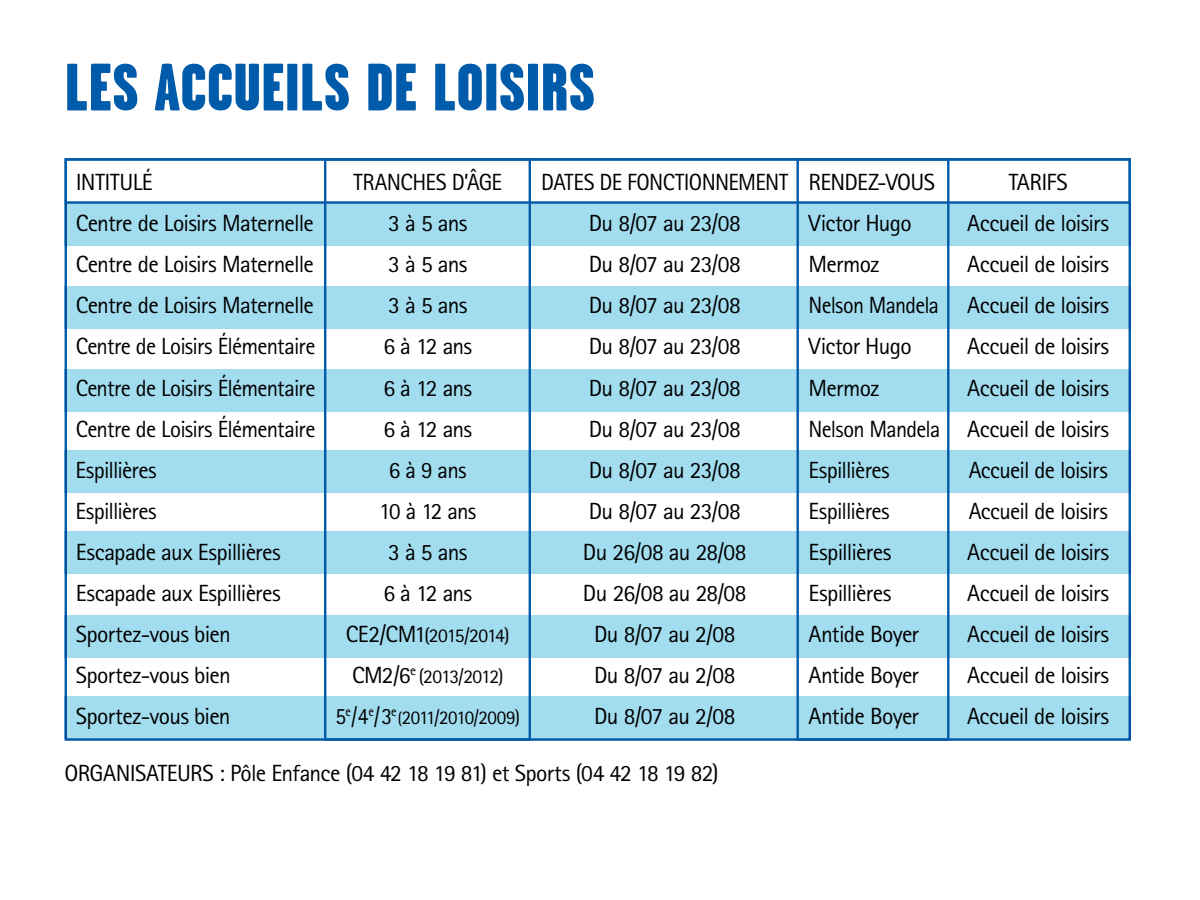
<style>
.page{position:relative;width:1200px;height:900px;background:#fff}
.page>*{position:absolute;margin:0;border:0;box-sizing:border-box;transform-origin:0 0}
.t1{font:900 66.9px "Garage Gothic";color:#005baa}
.t2{font:23.4px "Rotis Sans Serif Pro";letter-spacing:-.03em;color:#000}
.t3{font:23.4px "Rotis Sans Serif Pro";letter-spacing:-.03em;color:#000;scale:.96 1}
.t4{font:23.4px "Rotis Sans Serif Pro";letter-spacing:-.03em;color:#000;scale:.94 1}
.t5{font:23.4px "Rotis Sans Serif Pro";letter-spacing:-.03em;color:#000;scale:.95 1}
.t6{font:23.4px "Rotis Sans Serif Pro";letter-spacing:-.03em;color:#000;scale:.91 1}
.t7{font:19.5px "Rotis Sans Serif Pro";letter-spacing:-.055em;color:#000}
.t8{font:19.5px "Rotis Sans Serif Pro";letter-spacing:-.03em;color:#000}
.s1{font-size:23.4px}
.s2{font-size:16.5px}
</style>
<div class="page">
<div style="left:65px;top:158px;width:1066px;height:46px;border:2px solid #005baa"></div>
<div style="left:65px;top:204px;width:1066px;height:42px;background:#a2dcef"></div>
<div style="left:65px;top:286px;width:1066px;height:43px;background:#a2dcef"></div>
<div style="left:65px;top:369px;width:1066px;height:42px;background:#a2dcef"></div>
<div style="left:65px;top:450px;width:1066px;height:42px;background:#a2dcef"></div>
<div style="left:65px;top:615px;width:1066px;height:42px;background:#a2dcef"></div>
<div style="left:65px;top:531px;width:1066px;height:42px;background:#a2dcef"></div>
<div style="left:65px;top:697px;width:1066px;height:42px;background:#a2dcef"></div>
<div style="left:324px;top:158px;width:207px;height:583px;border:2px solid #005baa"></div>
<div style="left:796px;top:158px;width:153px;height:583px;border:2px solid #005baa"></div>
<h1 class="t1" style="left:65px;top:50px;width:532px">LES ACCUEILS DE LOISIRS</h1>
<p class="t2" style="left:76px;top:168px;width:79px">INTITULÉ</p>
<p class="t2" style="left:353px;top:168px;width:150px">TRANCHES D’ÂGE</p>
<p class="t3" style="left:541px;top:168px;width:412px">DATES DE FONCTIONNEMENT RENDEZ-VOUS</p>
<p class="t2" style="left:1009px;top:168px;width:60px">TARIFS</p>
<p class="t2" style="left:76px;top:210px;width:240px">Centre de Loisirs Maternelle</p>
<p class="t2" style="left:388px;top:210px;width:81px">3 à 5 ans</p>
<p class="t2" style="left:589px;top:210px;width:154px">Du 8/07 au 23/08</p>
<p class="t2" style="left:809px;top:210px;width:105px">Victor Hugo</p>
<p class="t2" style="left:967px;top:210px;width:143px">Accueil de loisirs</p>
<p class="t2" style="left:76px;top:251px;width:240px">Centre de Loisirs Maternelle</p>
<p class="t2" style="left:388px;top:251px;width:81px">3 à 5 ans</p>
<p class="t2" style="left:589px;top:251px;width:154px">Du 8/07 au 23/08</p>
<p class="t2" style="left:809px;top:251px;width:73px">Mermoz</p>
<p class="t2" style="left:967px;top:251px;width:143px">Accueil de loisirs</p>
<p class="t2" style="left:76px;top:292px;width:240px">Centre de Loisirs Maternelle</p>
<p class="t2" style="left:388px;top:292px;width:81px">3 à 5 ans</p>
<p class="t2" style="left:589px;top:292px;width:154px">Du 8/07 au 23/08</p>
<p class="t4" style="left:809px;top:292px;width:321px">Nelson Mandela Accueil de loisirs</p>
<p class="t2" style="left:76px;top:333px;width:241px">Centre de Loisirs Élémentaire</p>
<p class="t2" style="left:383px;top:333px;width:90px">6 à 12 ans</p>
<p class="t2" style="left:589px;top:333px;width:154px">Du 8/07 au 23/08</p>
<p class="t2" style="left:809px;top:333px;width:105px">Victor Hugo</p>
<p class="t2" style="left:967px;top:333px;width:143px">Accueil de loisirs</p>
<p class="t2" style="left:76px;top:374px;width:241px">Centre de Loisirs Élémentaire</p>
<p class="t2" style="left:383px;top:374px;width:90px">6 à 12 ans</p>
<p class="t2" style="left:589px;top:374px;width:154px">Du 8/07 au 23/08</p>
<p class="t2" style="left:809px;top:374px;width:73px">Mermoz</p>
<p class="t2" style="left:967px;top:374px;width:143px">Accueil de loisirs</p>
<p class="t2" style="left:76px;top:415px;width:241px">Centre de Loisirs Élémentaire</p>
<p class="t2" style="left:383px;top:415px;width:90px">6 à 12 ans</p>
<p class="t2" style="left:589px;top:415px;width:154px">Du 8/07 au 23/08</p>
<p class="t5" style="left:809px;top:415px;width:318px">Nelson Mandela Accueil de loisirs</p>
<p class="t2" style="left:76px;top:456px;width:83px">Espillières</p>
<p class="t2" style="left:389px;top:456px;width:79px">6 à 9 ans</p>
<p class="t2" style="left:589px;top:456px;width:154px">Du 8/07 au 23/08</p>
<p class="t2" style="left:809px;top:456px;width:83px">Espillières</p>
<p class="t2" style="left:969px;top:456px;width:141px">Accueil de loisirs</p>
<p class="t2" style="left:76px;top:497px;width:83px">Espillières</p>
<p class="t2" style="left:379px;top:497px;width:99px">10 à 12 ans</p>
<p class="t2" style="left:589px;top:497px;width:154px">Du 8/07 au 23/08</p>
<p class="t2" style="left:809px;top:497px;width:83px">Espillières</p>
<p class="t2" style="left:969px;top:497px;width:141px">Accueil de loisirs</p>
<p class="t2" style="left:76px;top:538px;width:207px">Escapade aux Espillières</p>
<p class="t2" style="left:388px;top:538px;width:81px">3 à 5 ans</p>
<p class="t2" style="left:583px;top:538px;width:165px">Du 26/08 au 28/08</p>
<p class="t2" style="left:809px;top:538px;width:84px">Espillières</p>
<p class="t2" style="left:967px;top:538px;width:143px">Accueil de loisirs</p>
<p class="t2" style="left:76px;top:579px;width:207px">Escapade aux Espillières</p>
<p class="t2" style="left:383px;top:579px;width:90px">6 à 12 ans</p>
<p class="t2" style="left:583px;top:579px;width:165px">Du 26/08 au 28/08</p>
<p class="t2" style="left:809px;top:579px;width:84px">Espillières</p>
<p class="t2" style="left:967px;top:579px;width:143px">Accueil de loisirs</p>
<p class="t2" style="left:76px;top:620px;width:156px">Sportez-vous bien</p>
<p class="t7" style="left:346px;top:624px;width:165px"><span class="s1">CE2/CM1</span>(2015/2014)</p>
<p class="t2" style="left:594px;top:620px;width:143px">Du 8/07 au 2/08</p>
<p class="t2" style="left:809px;top:620px;width:112px">Antide Boyer</p>
<p class="t2" style="left:967px;top:620px;width:143px">Accueil de loisirs</p>
<p class="t2" style="left:76px;top:661px;width:156px">Sportez-vous bien</p>
<p class="t7" style="left:352px;top:665px;width:153px"><span class="s1">CM2/6</span><sup>e</sup> (2013/2012)</p>
<p class="t2" style="left:594px;top:661px;width:143px">Du 8/07 au 2/08</p>
<p class="t2" style="left:809px;top:661px;width:112px">Antide Boyer</p>
<p class="t2" style="left:967px;top:661px;width:143px">Accueil de loisirs</p>
<p class="t2" style="left:76px;top:702px;width:156px">Sportez-vous bien</p>
<p class="t6" style="left:335px;top:702px;width:69px">5<sup>e</sup>/4<sup>e</sup>/3<sup>e</sup></p>
<p class="t8" style="left:398px;top:706px;width:124px"><span class="s2">(</span>2011/2010/2009)</p>
<p class="t2" style="left:594px;top:702px;width:143px">Du 8/07 au 2/08</p>
<p class="t2" style="left:809px;top:702px;width:112px">Antide Boyer</p>
<p class="t2" style="left:967px;top:702px;width:143px">Accueil de loisirs</p>
<p class="t2" style="left:65px;top:760px;width:656px">ORGANISATEURS : Pôle Enfance (04 42 18 19 81) et Sports (04 42 18 19 82)</p>
</div>
